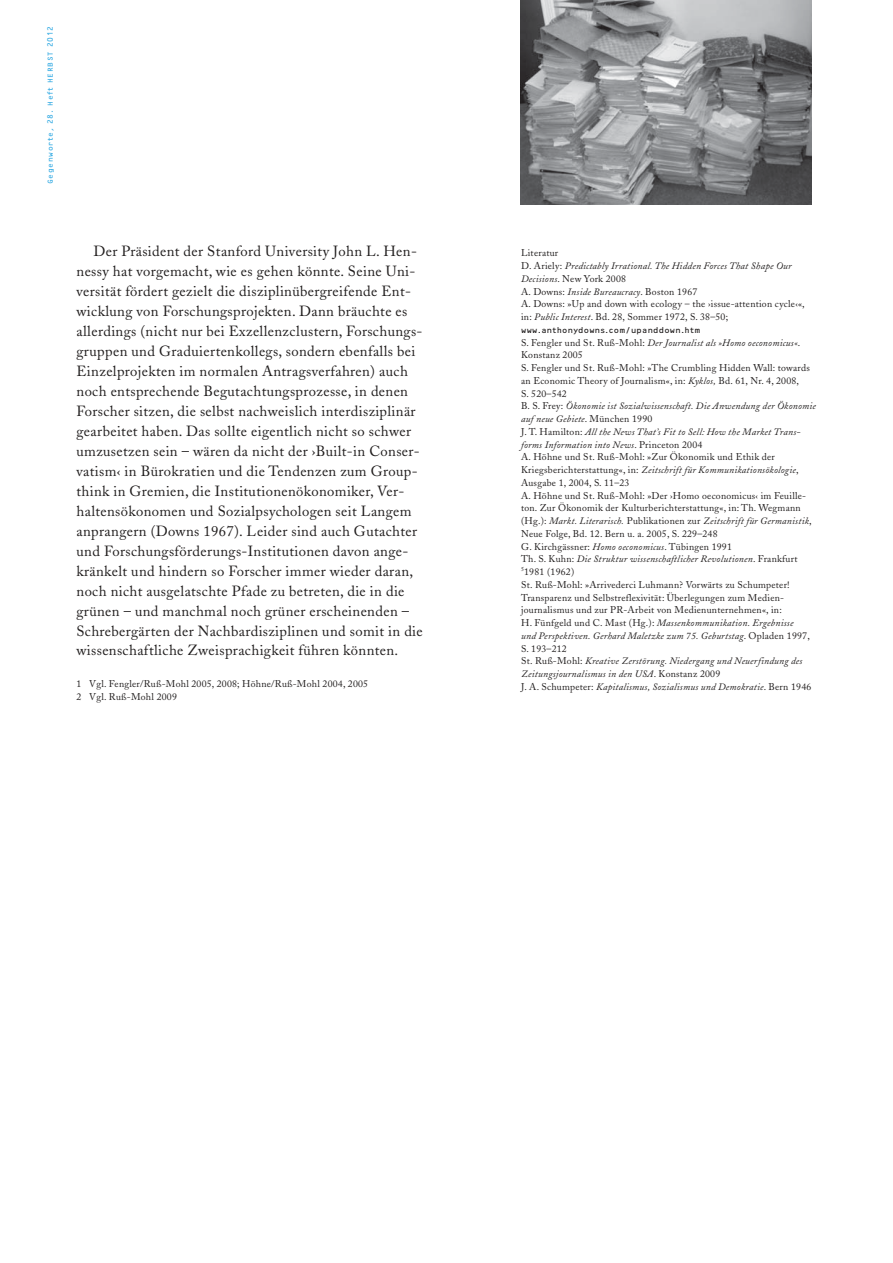
<style>
.page{position:relative;width:893px;height:1263px;background:#fff}
.page>*{position:absolute;margin:0;border:0;box-sizing:border-box;transform-origin:0 0}
.t1{font:14.7px/20px "Adobe Caslon";letter-spacing:.025em;color:#201d1d}
.t2{font:9.75px/12.8px "Adobe Caslon";letter-spacing:.025em;color:#201d1d}
.t3{font:8.25px "OCRF";letter-spacing:.035em;color:#201d1d}
.t4{font:7.5px "OCRF";letter-spacing:.095em;color:#35abe3}
.s1{font-style:italic}
</style>
<div class="page">
<img style="left:520px;top:1px;width:291px;height:204px">
<p class="t4" style="left:47px;top:184px;width:160px;rotate:-90deg">Gegenworte, 28. Heft HERBST 2012</p>
<p class="t1" style="left:76px;top:243px;width:348px;text-indent:17px">Der Präsident der Stanford University John L. Hen&shy;nessy hat vorgemacht, wie es gehen könnte. Seine Uni&shy;versität fördert gezielt die disziplinübergreifende Ent&shy;wicklung von Forschungsprojekten. Dann bräuchte es allerdings (nicht nur bei Exzellenzclustern, Forschungs&shy;gruppen und Graduiertenkollegs, sondern ebenfalls bei Einzelprojekten im normalen Antragsverfahren) auch noch entsprechende Begutachtungsprozesse, in denen Forscher sitzen, die selbst nachweislich interdisziplinär gearbeitet haben. Das sollte eigentlich nicht so schwer umzusetzen sein – wären da nicht der ›Built-in Conser&shy;vatism‹ in Bürokratien und die Tendenzen zum Group&shy;think in Gremien, die Institutionenökonomiker, Ver&shy;haltensökonomen und Sozialpsychologen seit Langem anprangern (Downs 1967). Leider sind auch Gutachter und Forschungsförderungs-Institutionen davon ange&shy;kränkelt und hindern so Forscher immer wieder daran, noch nicht ausgelatschte Pfade zu betreten, die in die grünen – und manchmal noch grüner erscheinenden – Schrebergärten der Nachbardisziplinen und somit in die wissenschaftliche Zweisprachigkeit führen könnten.</p>
<p class="t2" style="left:77px;top:679px;width:293px;line-height:12px">1 Vgl. Fengler/Ruß-Mohl 2005, 2008; Höhne/Ruß-Mohl 2004, 2005<br>2 Vgl. Ruß-Mohl 2009</p>
<p class="t2" style="left:521px;top:248px;width:285px">Literatur<br>D. Ariely: <span class="s1">Predictably Irrational. The Hidden Forces That Shape Our Decisions</span>. New York 2008<br>A. Downs: <span class="s1">Inside Bureaucracy</span>. Boston 1967<br>A. Downs: »Up and down with ecology – the ›issue-attention cycle‹«, in: <span class="s1">Public Interest</span>. Bd. 28, Sommer 1972, S. 38–50;</p>
<p class="t3" style="left:521px;top:327px;width:181px">www.anthonydowns.com/upanddown.htm</p>
<p class="t2" style="left:521px;top:337px;width:296px">S. Fengler und St. Ruß-Mohl: <span class="s1">Der Journalist als »Homo oeconomicus«</span>.<br>Konstanz 2005<br>S. Fengler und St. Ruß-Mohl: »The Crumbling Hidden Wall: towards an Economic Theory of Journalism«, in: <span class="s1">Kyklos,</span> Bd. 61, Nr. 4, 2008,<br>S. 520–542<br>B. S. Frey: <span class="s1">Ökonomie ist Sozialwissenschaft. Die Anwendung der Ökonomie auf neue Gebiete</span>. München 1990<br>J. T. Hamilton: <span class="s1">All the News That’s Fit to Sell: How the Market Trans&shy;forms Information into News</span>. Princeton 2004<br>A. Höhne und St. Ruß-Mohl: »Zur Ökonomik und Ethik der Kriegsberichterstattung«, in: <span class="s1">Zeitschrift für Kommunikationsökologie</span>, Ausgabe 1, 2004, S. 11–23<br>A. Höhne und St. Ruß-Mohl: »Der ›Homo oeconomicus‹ im Feuille&shy;ton. Zur Ökonomik der Kulturberichterstattung«, in: Th. Wegmann (Hg.): <span class="s1">Markt. Literarisch.</span> Publikationen zur <span class="s1">Zeitschrift für Germanistik</span>, Neue Folge, Bd. 12. Bern u. a. 2005, S. 229–248<br>G. Kirchgässner: <span class="s1">Homo oeconomicus</span>. Tübingen 1991<br>Th. S. Kuhn: <span class="s1">Die Struktur wissenschaftlicher Revolutionen</span>. Frankfurt <sup>5</sup>1981 (1962)<br>St. Ruß-Mohl: »Arrivederci Luhmann? Vorwärts zu Schumpeter!<br>Transparenz und Selbstreflexivität: Überlegungen zum Medien&shy;journalismus und zur PR-Arbeit von Medienunternehmen«, in:<br>H. Fünfgeld und C. Mast (Hg.): <span class="s1">Massenkommunikation. Ergebnisse<br>und Perspektiven. Gerhard Maletzke zum 75. Geburtstag</span>. Opladen 1997, S. 193–212<br>St. Ruß-Mohl: <span class="s1">Kreative Zerstörung. Niedergang und Neuerfindung des Zeitungsjournalismus in den USA</span>. Konstanz 2009<br>J. A. Schumpeter: <span class="s1">Kapitalismus, Sozialismus und Demokratie</span>. Bern 1946</p>
</div>
